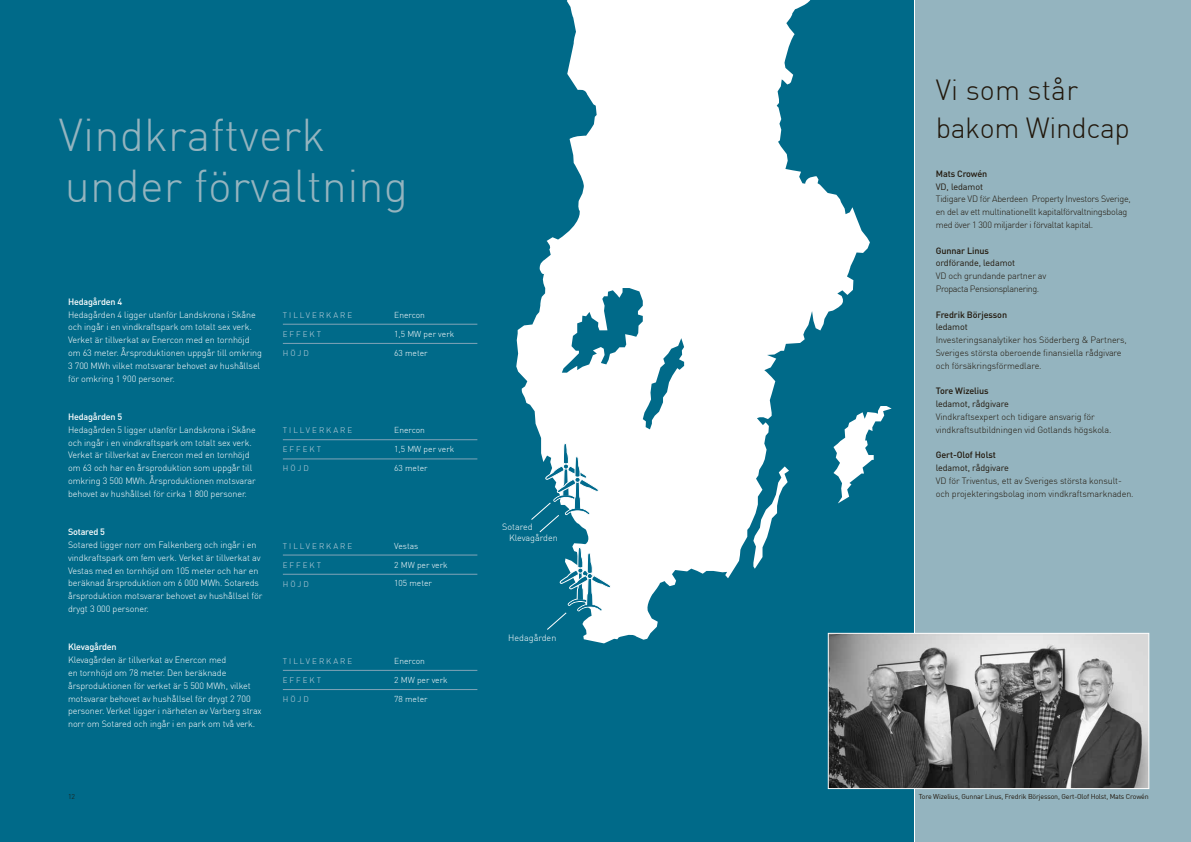
<style>
.page{position:relative;width:1191px;height:842px;background:#fff}
.page>*{position:absolute;margin:0;border:0;box-sizing:border-box;transform-origin:0 0}
.t1{font:300 45px/51.2px "DIN";letter-spacing:.005em;color:#94b4bf}
.t2{font:300 28.5px/38.4px "DIN";letter-spacing:-.015em;color:#21170b}
.t3{font:300 9px/12.8px "DIN";letter-spacing:-.01em;color:#fff}
.t4{font:300 9px/12.8px "DIN";letter-spacing:-.01em;color:#21170b}
.t5{font:300 9px/12.8px "DIN";letter-spacing:-.03em;color:#21170b}
.t6{font:9px "DIN";letter-spacing:-.01em;color:#21170b}
.t7{font:500 9px "DIN";letter-spacing:-.01em;color:#21170b}
.t8{font:300 9px/12.8px "DIN";letter-spacing:-.045em;color:#21170b}
.t9{font:500 9px "DIN";letter-spacing:-.02em;color:#fff}
.t10{font:300 8.5px "DIN";color:#fff}
.t11{font:300 8px "DIN";letter-spacing:.25em;color:#c9d6e0}
.t12{font:7px "DIN";letter-spacing:-.02em;color:#21170b}
.t13{font:300 7px "DIN";letter-spacing:-.01em;color:#21170b}
</style>
<div class="page">
<div style="left:0;top:0;width:913px;height:842px;background:#006a89"></div>
<hr style="left:283px;top:324px;width:194px;height:1px;background:#81a4b8">
<hr style="left:283px;top:343px;width:194px;height:1px;background:#81a4b8">
<hr style="left:283px;top:439px;width:194px;height:1px;background:#81a4b8">
<hr style="left:283px;top:459px;width:194px;height:1px;background:#81a4b8">
<hr style="left:283px;top:555px;width:194px;height:1px;background:#81a4b8">
<hr style="left:283px;top:574px;width:194px;height:1px;background:#81a4b8">
<hr style="left:283px;top:670px;width:194px;height:1px;background:#81a4b8">
<hr style="left:283px;top:689px;width:194px;height:1px;background:#81a4b8">
<svg style="left:516px;top:0;width:398px;height:643px;fill:#fff"></svg>
<svg style="left:753px;top:466px;width:36px;height:103px"></svg>
<svg style="left:833px;top:406px;width:58px;height:97px"></svg>
<div style="left:915px;top:0;width:276px;height:842px;background:#94b4bf"></div>
<img style="left:830px;top:635px;width:317px;height:152px">
<div style="left:828px;top:633px;width:321px;height:156px;border:1px solid #fff"></div>
<svg style="left:531px;top:443px;width:68px;height:90px"></svg>
<svg style="left:546px;top:547px;width:65px;height:83px"></svg>
<h1 class="t1" style="left:59px;top:109px;width:351px">Vindkraftverk under förvaltning</h1>
<p class="t9" style="left:68px;top:296px;width:56px">Hedagården 4</p>
<p class="t3" style="left:68px;top:308px;width:195px">Hedagården 4 ligger utanför Landskrona i Skåne och ingår i en vindkraftspark om totalt sex verk.<br>Verket är tillverkat av Enercon med en tornhöjd om 63 meter. Årsproduktionen uppgår till omkring 3 700 MWh vilket motsvarar behovet av hushållsel för omkring 1 900 personer.</p>
<p class="t9" style="left:68px;top:411px;width:56px">Hedagården 5</p>
<p class="t3" style="left:68px;top:423px;width:189px">Hedagården 5 ligger utanför Landskrona i Skåne och ingår i en vindkraftspark om totalt sex verk.<br>Verket är tillverkat av Enercon med en tornhöjd om 63 och har en årsproduktion som uppgår till omkring 3 500 MWh. Årsproduktionen motsvarar behovet av hushållsel för cirka 1 800 personer.</p>
<p class="t9" style="left:68px;top:526px;width:38px">Sotared 5</p>
<p class="t3" style="left:68px;top:538px;width:196px">Sotared ligger norr om Falkenberg och ingår i en vindkraftspark om fem verk. Verket är tillverkat av Vestas med en tornhöjd om 105 meter och har en beräknad årsproduktion om 6 000 MWh. Sotareds årsproduktion motsvarar behovet av hushållsel för drygt 3 000 personer.</p>
<p class="t9" style="left:68px;top:641px;width:50px">Klevagården</p>
<p class="t3" style="left:68px;top:653px;width:195px">Klevagården är tillverkat av Enercon med<br>en tornhöjd om 78 meter. Den beräknade årsproduktionen för verket är 5 500 MWh, vilket motsvarar behovet av hushållsel för drygt 2 700 personer. Verket ligger i närheten av Varberg strax norr om Sotared och ingår i en park om två verk.</p>
<p class="t11" style="left:283px;top:310px;width:71px">TILLVERKARE</p>
<p class="t11" style="left:283px;top:329px;width:40px">EFFEKT</p>
<p class="t11" style="left:283px;top:348px;width:28px">HÖJD</p>
<p class="t11" style="left:283px;top:426px;width:71px">TILLVERKARE</p>
<p class="t11" style="left:283px;top:444px;width:40px">EFFEKT</p>
<p class="t11" style="left:283px;top:463px;width:28px">HÖJD</p>
<p class="t11" style="left:283px;top:541px;width:71px">TILLVERKARE</p>
<p class="t11" style="left:283px;top:560px;width:40px">EFFEKT</p>
<p class="t11" style="left:283px;top:579px;width:28px">HÖJD</p>
<p class="t11" style="left:283px;top:656px;width:71px">TILLVERKARE</p>
<p class="t11" style="left:283px;top:675px;width:40px">EFFEKT</p>
<p class="t11" style="left:283px;top:694px;width:28px">HÖJD</p>
<p class="t13" style="left:68px;top:792px;width:9px">12</p>
<p class="t10" style="left:394px;top:309px;width:32px">Enercon</p>
<p class="t10" style="left:394px;top:328px;width:62px">1,5 MW per verk</p>
<p class="t10" style="left:394px;top:347px;width:35px">63 meter</p>
<p class="t10" style="left:394px;top:425px;width:32px">Enercon</p>
<p class="t10" style="left:394px;top:444px;width:62px">1,5 MW per verk</p>
<p class="t10" style="left:394px;top:463px;width:35px">63 meter</p>
<p class="t10" style="left:394px;top:540px;width:26px">Vestas</p>
<p class="t10" style="left:394px;top:559px;width:55px">2 MW per verk</p>
<p class="t10" style="left:394px;top:578px;width:39px">105 meter</p>
<p class="t10" style="left:394px;top:656px;width:32px">Enercon</p>
<p class="t10" style="left:394px;top:674px;width:55px">2 MW per verk</p>
<p class="t10" style="left:394px;top:693px;width:35px">78 meter</p>
<p class="t3" style="left:509px;top:522px;width:50px;line-height:10.8px;text-indent:-7px">Sotared<br>Klevagården</p>
<p class="t3" style="left:508px;top:631px;width:50px">Hedagården</p>
<h2 class="t2" style="left:935px;top:70px;width:196px">Vi som står bakom Windcap</h2>
<p class="t7" style="left:935px;top:168px;width:53px">Mats Crowén</p>
<p class="t6" style="left:935px;top:181px;width:49px">VD, ledamot</p>
<p class="t5" style="left:935px;top:193px;width:196px">Tidigare VD för Aberdeen Property Investors Sverige, en del av ett multinationellt kapitalförvaltningsbolag med över 1 300 miljarder i förvaltat kapital.</p>
<p class="t7" style="left:935px;top:245px;width:55px">Gunnar Linus</p>
<p class="t6" style="left:935px;top:258px;width:81px">ordförande, ledamot</p>
<p class="t8" style="left:935px;top:269px;width:112px">VD och grundande partner av<br>Propacta Pensionsplanering.</p>
<p class="t7" style="left:935px;top:309px;width:73px">Fredrik Börjesson</p>
<p class="t6" style="left:935px;top:322px;width:33px">ledamot</p>
<p class="t4" style="left:935px;top:333px;width:192px">Investeringsanalytiker hos Söderberg &amp; Partners,<br>Sveriges största oberoende finansiella rådgivare och försäkringsförmedlare.</p>
<p class="t7" style="left:935px;top:385px;width:54px">Tore Wizelius</p>
<p class="t6" style="left:935px;top:398px;width:75px">ledamot, rådgivare</p>
<p class="t4" style="left:935px;top:410px;width:177px">Vindkraftsexpert och tidigare ansvarig för vindkraftsutbildningen vid Gotlands högskola.</p>
<p class="t7" style="left:935px;top:449px;width:62px">Gert-Olof Holst</p>
<p class="t6" style="left:935px;top:462px;width:75px">ledamot, rådgivare</p>
<p class="t4" style="left:935px;top:474px;width:199px">VD för Triventus, ett av Sveriges största konsult&shy;och projekteringsbolag inom vindkraftsmarknaden.</p>
<p class="t12" style="left:918px;top:792px;width:231px">Tore Wizelius, Gunnar Linus, Fredrik Börjesson, Gert-Olof H olst, Mats Crowén</p>
<p class="t13" style="left:1073px;top:792px;width:27px">Windcap</p>
<p class="t13" style="left:1115px;top:792px;width:9px">13</p>
</div>
